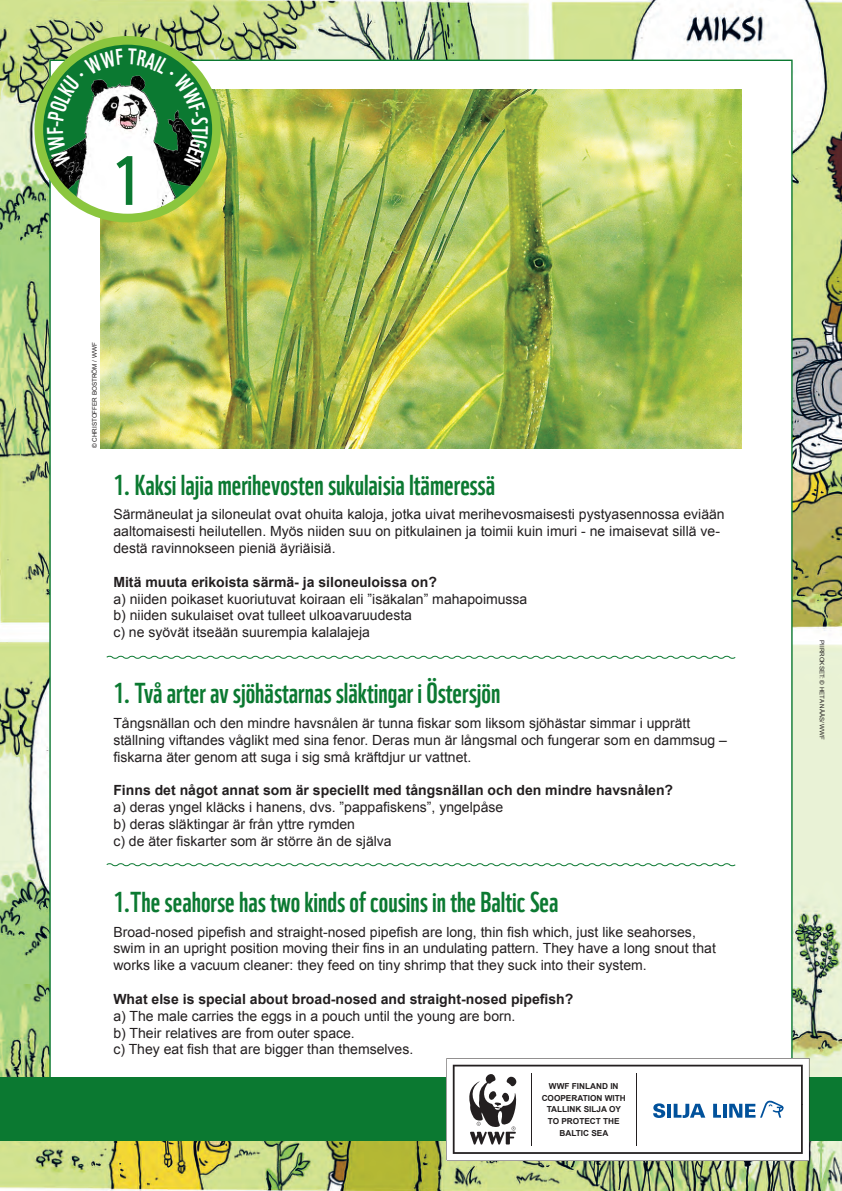
<style>
.page{position:relative;width:842px;height:1191px;background:#fff}
.page>*{position:absolute;margin:0;border:0;box-sizing:border-box;transform-origin:0 0}
.t1{font:67.7px "WWF";color:#0b7931}
.OTS{font:28.1px "WWF";color:#0b7931}
.LEIPIS_ENG{font:14px/16.8px "Arial";color:#231f20}
.Leipis{font:14px/16.8px "Arial";color:#231f20}
.LEIPIS_SE{font:14px/16.8px "Arial";color:#231f20}
.LEIPIS_SE-2{font:700 14px "Arial";color:#231f20}
.LEIPIS_ENG-2{font:700 14px "Arial";color:#231f20}
.Leipis-2{font:700 14px "Arial";color:#231f20}
.t2{font:700 8.2px/11.7px "Arial";color:#231f20;text-align:center}
.t3{font:6.3px "Arial";color:#231f20}
.t4{font:6.2px "Arial";color:#231f20}
</style>
<div class="page">
<img style="left:0;top:0;width:842px;height:1191px">
<div style="left:49px;top:60px;width:744px;height:1069px;background:#fff;border:1px solid #0b7931"></div>
<div style="left:0;top:1077px;width:842px;height:64px;background:#0b7931"></div>
<img style="left:100px;top:89px;width:642px;height:359px">
<svg style="left:106px;top:655px;width:630px;height:4px"></svg>
<svg style="left:106px;top:863px;width:630px;height:4px"></svg>
<svg style="left:447px;top:1058px;width:362px;height:102px"></svg>
<img style="left:39px;top:75px;width:164px;height:143px">
<div style="left:34px;top:36px;width:187px;height:186px;border:9px solid #8bc63e;border-radius:50%"></div>
<svg style="left:47px;top:49px;width:161px;height:119px"></svg>
<p class="t1" style="left:113px;top:128px;width:27px">1</p>
<p class="t3" style="left:90px;top:448px;width:107px;rotate:-90deg">© CHRISTOFFER BOSTRÖM / WWF</p>
<p class="OTS" style="left:113px;top:462px;width:383px">1. Kaksi lajia merihevosten sukulaisia Itämeressä</p>
<p class="Leipis" style="left:113px;top:506px;width:613px">Särmäneulat ja siloneulat ovat ohuita kaloja, jotka uivat merihevosmaisesti pystyasennossa eviään aaltomaisesti heilutellen. Myös niiden suu on pitkulainen ja toimii kuin imuri - ne imaisevat sillä ve&shy;destä ravinnokseen pieniä äyriäisiä.</p>
<p class="Leipis-2" style="left:113px;top:572px;width:325px">Mitä muuta erikoista särmä- ja siloneuloissa on?</p>
<p class="Leipis" style="left:113px;top:590px;width:415px">a) niiden poikaset kuoriutuvat koiraan eli ”isäkalan” mahapoimussa</p>
<p class="Leipis" style="left:113px;top:607px;width:300px">b) niiden sukulaiset ovat tulleet ulkoavaruudesta</p>
<p class="Leipis" style="left:113px;top:624px;width:258px">c) ne syövät itseään suurempia kalalajeja</p>
<p class="OTS" style="left:113px;top:671px;width:389px">1. Två arter av sjöhästarnas släktingar i Östersjön</p>
<p class="LEIPIS_SE" style="left:113px;top:714px;width:615px">Tångsnällan och den mindre havsnålen är tunna fiskar som liksom sjöhästar simmar i upprätt ställning viftandes våglikt med sina fenor. Deras mun är långsmal och fungerar som en dammsug – fiskarna äter genom att suga i sig små kräftdjur ur vattnet.</p>
<p class="LEIPIS_SE-2" style="left:113px;top:781px;width:561px">Finns det något annat som är speciellt med tångsnällan och den mindre havsnålen?</p>
<p class="LEIPIS_SE" style="left:113px;top:799px;width:391px">a) deras yngel kläcks i hanens, dvs. ”pappafiskens”, yngelpåse</p>
<p class="LEIPIS_SE" style="left:113px;top:815px;width:243px">b) deras släktingar är från yttre rymden</p>
<p class="LEIPIS_SE" style="left:113px;top:832px;width:280px">c) de äter fiskarter som är större än de själva</p>
<p class="OTS" style="left:113px;top:879px;width:447px">1.The seahorse has two kinds of cousins in the Baltic Sea</p>
<p class="LEIPIS_ENG" style="left:113px;top:923px;width:604px">Broad-nosed pipefish and straight-nosed pipefish are long, thin fish which, just like seahorses, swim in an upright position moving their fins in an undulating pattern. They have a long snout that works like a vacuum cleaner: they feed on tiny shrimp that they suck into their system.</p>
<p class="LEIPIS_ENG-2" style="left:113px;top:989px;width:461px">What else is special about broad-nosed and straight-nosed pipefish?</p>
<p class="LEIPIS_ENG" style="left:113px;top:1007px;width:404px">a) The male carries the eggs in a pouch until the young are born.</p>
<p class="LEIPIS_ENG" style="left:113px;top:1024px;width:243px">b) Their relatives are from outer space.</p>
<p class="LEIPIS_ENG" style="left:113px;top:1041px;width:301px">c) They eat fish that are bigger than themselves.</p>
<p class="t2" style="left:542px;top:1080px;width:86px">WWF FINLAND IN<br>COOPERATION WITH<br>TALLINK SILJA OY</p>
<p class="t2" style="left:548px;top:1115px;width:73px">TO PROTECT THE<br>BALTIC SEA</p>
<p class="t4" style="left:826px;top:640px;width:101px;rotate:90deg">PIIRROKSET: © HETA NÄÄS/ WWF</p>
</div>
